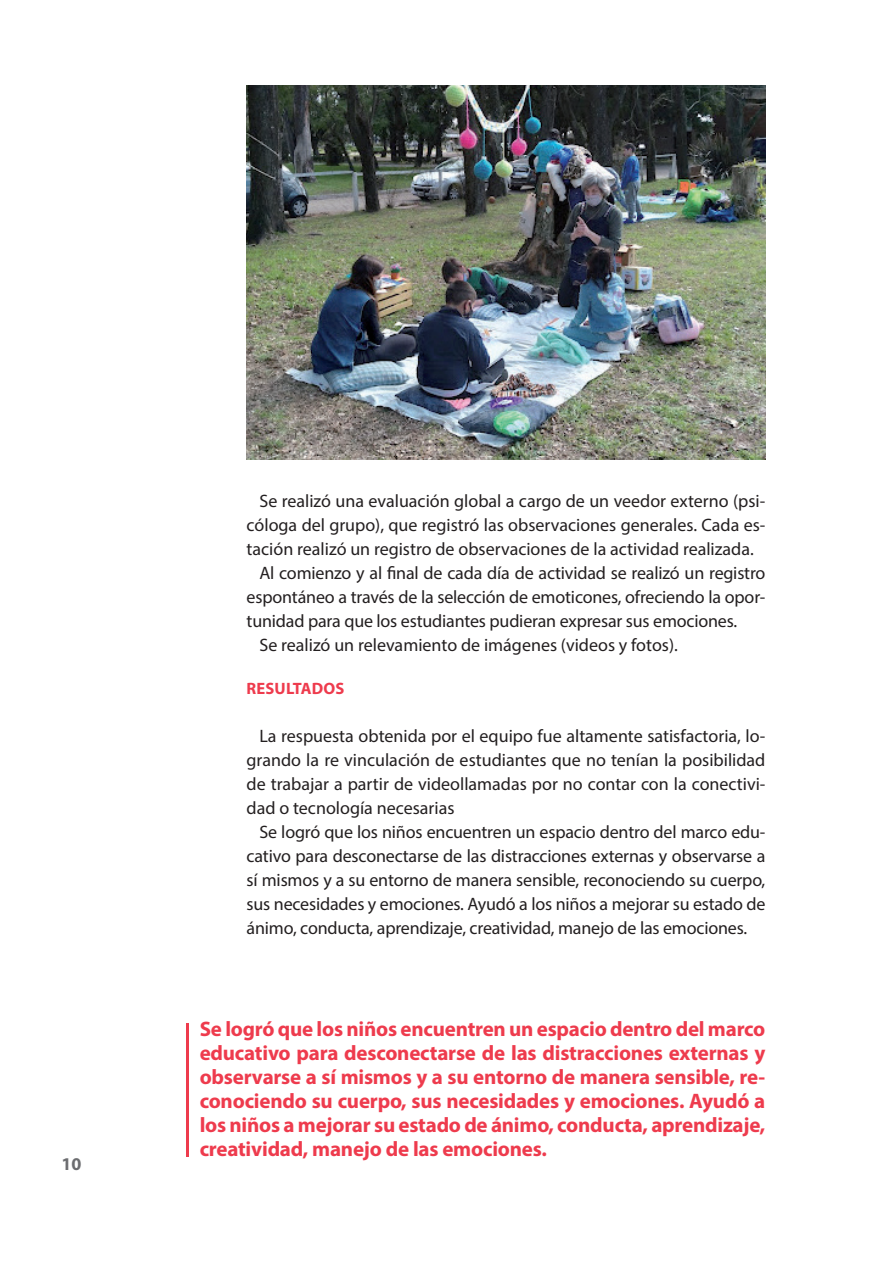
<style>
.page{position:relative;width:893px;height:1263px;background:#fff}
.page>*{position:absolute;margin:0;border:0;box-sizing:border-box;transform-origin:0 0}
.t1{font:700 21px/24px "Myriad Pro";letter-spacing:-.01em;color:#ee3b4d;text-align:justify}
.t2{font:18px/24px "Myriad Pro";letter-spacing:-.005em;color:#231f20;text-align:justify}
.t3{font:700 18px "Myriad Pro";color:#6c6d70}
.t4{font:700 16.5px "Myriad Pro";letter-spacing:.01em;color:#ee3b4d}
</style>
<div class="page">
<img style="left:247px;top:85px;width:518px;height:374px">
<hr style="left:186px;top:1023px;width:2px;height:134px;background:#ee3b4d">
<p class="t3" style="left:62px;top:1152px;width:21px">10</p>
<p class="t2" style="left:259px;top:488px;width:507px">Se realizó una evaluación global a cargo de un veedor externo (psi-</p>
<p class="t2" style="left:247px;top:512px;width:520px">cóloga del grupo), que registró las observaciones generales. Cada es-</p>
<p class="t2" style="left:247px;top:536px;width:509px">tación realizó un registro de observaciones de la actividad realizada.</p>
<p class="t2" style="left:259px;top:560px;width:508px">Al comienzo y al final de cada día de actividad se realizó un registro</p>
<p class="t2" style="left:247px;top:584px;width:520px">espontáneo a través de la selección de emoticones, ofreciendo la opor-</p>
<p class="t2" style="left:247px;top:608px;width:492px">tunidad para que los estudiantes pudieran expresar sus emociones.</p>
<p class="t2" style="left:259px;top:632px;width:420px">Se realizó un relevamiento de imágenes (videos y fotos).</p>
<p class="t4" style="left:247px;top:678px;width:99px">RESULTADOS</p>
<p class="t2" style="left:247px;top:724px;width:520px;text-indent:13px">La respuesta obtenida por el equipo fue altamente satisfactoria, lo&shy;grando la re vinculación de estudiantes que no tenían la posibilidad de trabajar a partir de videollamadas por no contar con la conectivi&shy;dad o tecnología necesarias</p>
<p class="t2" style="left:247px;top:820px;width:520px;text-indent:13px">Se logró que los niños encuentren un espacio dentro del marco edu&shy;cativo para desconectarse de las distracciones externas y observarse a sí mismos y a su entorno de manera sensible, reconociendo su cuerpo, sus necesidades y emociones. Ayudó a los niños a mejorar su estado de ánimo, conducta, aprendizaje, creatividad, manejo de las emociones.</p>
<p class="t1" style="left:200px;top:1016px;width:567px">Se logró que los niños encuentren un espacio dentro del marco educativo para desconectarse de las distracciones externas y observarse a sí mismos y a su entorno de manera sensible, re&shy;conociendo su cuerpo, sus necesidades y emociones. Ayudó a los niños a mejorar su estado de ánimo, conducta, aprendizaje, creatividad, manejo de las emociones.</p>
</div>
